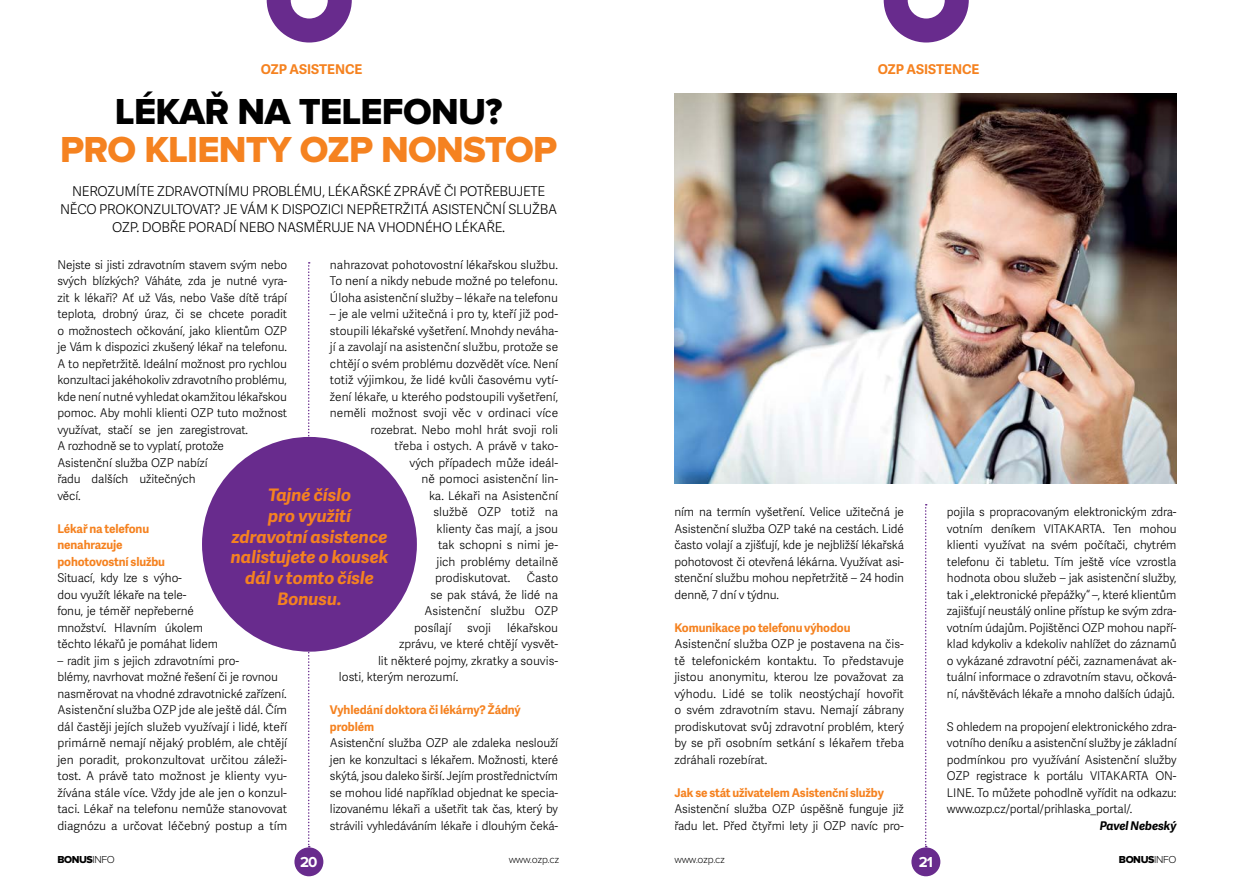
<style>
.page{position:relative;width:1234px;height:893px;background:#fff}
.page>*{position:absolute;margin:0;border:0;box-sizing:border-box;transform-origin:0 0}
.t1{font:37.5px/37.5px "Proxima Nova Extrabld";letter-spacing:-.02em;color:#f58220;text-align:center}
.t2{font:italic 700 17.25px/20.7px "Adelle Sans";color:#f58220;text-align:center}
.t3{font:700 15px "Proxima Nova";color:#fff}
.t4{font:300 13.5px/18px "Adelle Sans";letter-spacing:-.02em;color:#000;text-align:center}
.t5{font:700 13.5px "Adelle Sans";color:#f58220}
.t6{font:300 12px/16.5px "Adelle Sans";letter-spacing:-.01em;color:#000;text-align:justify}
.t7{font:700 12px/16.5px "Adelle Sans";letter-spacing:-.01em;color:#f58220}
.t8{font:italic 700 12px "Adelle Sans";letter-spacing:-.01em;color:#000}
.t9{font:300 10.5px "Proxima Nova";letter-spacing:-.03em;color:#000}
.t10{font:10.5px "Proxima Nova Extrabld";letter-spacing:-.04em;color:#000}
.s1{color:#000}
.s2{font-family:"Proxima Nova";font-weight:300}
</style>
<div class="page">
<div style="left:294px;top:847px;width:29px;height:29px;background:#682b8d;border-radius:50%"></div>
<svg style="left:266px;top:0;width:86px;height:43px"></svg>
<svg style="left:308px;top:262px;width:1px;height:585px"></svg>
<svg style="left:925px;top:504px;width:1px;height:343px"></svg>
<div style="left:911px;top:847px;width:29px;height:29px;background:#682b8d;border-radius:50%"></div>
<svg style="left:883px;top:0;width:85px;height:43px"></svg>
<img style="left:674px;top:94px;width:502px;height:389px">
<div style="left:202px;top:437px;width:215px;height:215px;background:#682b8d;border-radius:50%"></div>
<p class="t5" style="left:261px;top:59px;width:103px">OZP ASISTENCE</p>
<p class="t1" style="left:60px;top:94px;width:498px"><span class="s1">LÉKAŘ NA TELEFONU?<br></span>PRO KLIENTY OZP NONSTOP</p>
<p class="t4" style="left:60px;top:182px;width:498px">NEROZUMÍTE ZDRAVOTNÍMU PROBLÉMU, LÉKAŘSKÉ ZPRÁVĚ ČI POTŘEBUJETE<br>NĚCO PROKONZULTOVAT? JE VÁM K DISPOZICI NEPŘETRŽITÁ ASISTENČNÍ SLUŽBA<br>OZP. DOBŘE PORADÍ NEBO NASMĚRUJE NA VHODNÉHO LÉKAŘE.</p>
<p class="t6" style="left:57px;top:256px;width:231px;text-align:left">Nejste si jisti zdravotním stavem svým nebo svých blízkých? Váháte, zda je nutné vyra&shy;zit k lékaři? Ať už Vás, nebo Vaše dítě trápí teplota, drobný úraz, či se chcete poradit o možnostech očkování, jako klientům OZP je Vám k dispozici zkušený lékař na telefonu.<br>A to nepřetržitě. Ideální možnost pro rychlou konzultaci jakéhokoliv zdravotního problému, kde není nutné vyhledat okamžitou lékařskou pomoc. Aby mohli klienti OZP tuto možnost využívat, stačí se jen zaregistrovat.<br>A rozhodně se to vyplatí, protože<br>Asistenční služba OZP nabízí<br>řadu dalších užitečných<br>věcí.</p>
<p class="t7" style="left:57px;top:519px;width:109px">Lékař na telefonu nenahrazuje pohotovostní službu</p>
<p class="t6" style="left:57px;top:569px;width:162px;text-align:left">Situací, kdy lze s výho-<br>dou využít lékaře na tele-<br>fonu, je téměř nepřeberné množství. Hlavním úkolem těchto lékařů je pomáhat lidem</p>
<p class="t6" style="left:57px;top:652px;width:231px;text-align:left">– radit jim s jejich zdravotními pro-<br>blémy, navrhovat možné řešení či je rovnou nasměrovat na vhodné zdravotnické zařízení.</p>
<p class="t6" style="left:57px;top:701px;width:231px">Asistenční služba OZP jde ale ještě dál. Čím dál častěji jejích služeb využívají i lidé, kteří primárně nemají nějaký problém, ale chtějí jen poradit, prokonzultovat určitou záleži&shy;tost. A právě tato možnost je klienty vyu&shy;žívána stále více. Vždy jde ale jen o konzul&shy;taci. Lékař na telefonu nemůže stanovovat diagnózu a určovat léčebný postup a tím</p>
<p class="t6" style="left:330px;top:256px;width:229px">nahrazovat pohotovostní lékařskou službu.<br>To není a nikdy nebude možné po telefonu.</p>
<p class="t6" style="left:330px;top:289px;width:229px">Úloha asistenční služby – lékaře na telefonu</p>
<p class="t6" style="left:330px;top:305px;width:230px">– je ale velmi užitečná i pro ty, kteří již pod-</p>
<p class="t6" style="left:330px;top:322px;width:230px">stoupili lékařské vyšetření. Mnohdy neváha-</p>
<p class="t6" style="left:330px;top:338px;width:230px">jí a zavolají na asistenční službu, protože se</p>
<p class="t6" style="left:330px;top:355px;width:229px">chtějí o svém problému dozvědět více. Není</p>
<p class="t6" style="left:330px;top:371px;width:230px">totiž výjimkou, že lidé kvůli časovému vytí-</p>
<p class="t6" style="left:330px;top:388px;width:230px">žení lékaře, u kterého podstoupili vyšetření,</p>
<p class="t6" style="left:330px;top:404px;width:230px">neměli možnost svoji věc v ordinaci více</p>
<p class="t6" style="left:370px;top:421px;width:189px">rozebrat. Nebo mohl hrát svoji roli</p>
<p class="t6" style="left:394px;top:437px;width:165px">třeba i ostych. A právě v tako-</p>
<p class="t6" style="left:409px;top:454px;width:150px">vých případech může ideál-</p>
<p class="t6" style="left:421px;top:470px;width:138px">ně pomoci asistenční lin-</p>
<p class="t6" style="left:429px;top:487px;width:130px">ka. Lékaři na Asistenční</p>
<p class="t6" style="left:433px;top:503px;width:126px">službě OZP totiž na</p>
<p class="t6" style="left:436px;top:520px;width:123px">klienty čas mají, a jsou</p>
<p class="t6" style="left:438px;top:536px;width:122px">tak schopni s nimi je-</p>
<p class="t6" style="left:436px;top:553px;width:123px">jich problémy detailně</p>
<p class="t6" style="left:435px;top:569px;width:77px">prodiskutovat.</p>
<p class="t6" style="left:527px;top:569px;width:33px">Často</p>
<p class="t6" style="left:430px;top:586px;width:129px">se pak stává, že lidé na</p>
<p class="t6" style="left:424px;top:602px;width:135px">Asistenční službu OZP</p>
<p class="t6" style="left:414px;top:619px;width:39px">posílají</p>
<p class="t6" style="left:467px;top:619px;width:25px">svoji</p>
<p class="t6" style="left:507px;top:619px;width:52px">lékařskou</p>
<p class="t6" style="left:399px;top:635px;width:161px">zprávu, ve které chtějí vysvět-</p>
<p class="t6" style="left:378px;top:652px;width:182px">lit některé pojmy, zkratky a souvis-</p>
<p class="t6" style="left:339px;top:668px;width:121px">losti, kterým nerozumí.</p>
<p class="t7" style="left:330px;top:701px;width:192px">Vyhledání doktora či lékárny? Žádný problém</p>
<p class="t6" style="left:330px;top:734px;width:230px">Asistenční služba OZP ale zdaleka neslouží jen ke konzultaci s lékařem. Možnosti, které skýtá, jsou daleko širší. Jejím prostřednictvím se mohou lidé například objednat ke specia&shy;lizovanému lékaři a ušetřit tak čas, který by strávili vyhledáváním lékaře i dlouhým čeká-</p>
<p class="t2" style="left:231px;top:484px;width:159px">Tajné číslo<br>pro využití zdravotní asistence nalistujete o kousek dál v tomto čísle<br>Bonusu.</p>
<p class="t10" style="left:57px;top:853px;width:59px">BONUS<span class="s2">INFO</span></p>
<p class="t3" style="left:300px;top:855px;width:19px">20</p>
<p class="t9" style="left:508px;top:855px;width:52px">www.ozp.cz</p>
<p class="t5" style="left:877px;top:59px;width:103px">OZP ASISTENCE</p>
<p class="t6" style="left:674px;top:503px;width:231px">ním na termín vyšetření. Velice užitečná je Asistenční služba OZP také na cestách. Lidé často volají a zjišťují, kde je nejbližší lékařská pohotovost či otevřená lékárna. Využívat asi&shy;stenční službu mohou nepřetržitě – 24 hodin denně, 7 dní v týdnu.</p>
<p class="t7" style="left:674px;top:618px;width:177px">Komunikace po telefonu výhodou</p>
<p class="t6" style="left:674px;top:635px;width:231px">Asistenční služba OZP je postavena na čis&shy;tě telefonickém kontaktu. To představuje jistou anonymitu, kterou lze považovat za výhodu. Lidé se tolik neostýchají hovořit o svém zdravotním stavu. Nemají zábrany prodiskutovat svůj zdravotní problém, který by se při osobním setkání s lékařem třeba zdráhali rozebírat.</p>
<p class="t7" style="left:674px;top:783px;width:211px">Jak se stát uživatelem Asistenční služby</p>
<p class="t6" style="left:674px;top:800px;width:231px">Asistenční služba OZP úspěšně funguje již řadu let. Před čtyřmi lety ji OZP navíc pro-</p>
<p class="t6" style="left:946px;top:503px;width:231px">pojila s propracovaným elektronickým zdra&shy;votním deníkem VITAKARTA. Ten mohou klienti využívat na svém počítači, chytrém telefonu či tabletu. Tím ještě více vzrostla hodnota obou služeb – jak asistenční služby, tak i „elektronické přepážky“ –, které klientům zajišťují neustálý online přístup ke svým zdra&shy;votním údajům. Pojištěnci OZP mohou napří&shy;klad kdykoliv a kdekoliv nahlížet do záznamů o vykázané zdravotní péči, zaznamenávat ak&shy;tuální informace o zdravotním stavu, očková&shy;ní, návštěvách lékaře a mnoho dalších údajů.</p>
<p class="t6" style="left:946px;top:718px;width:231px">S ohledem na propojení elektronického zdra&shy;votního deníku a asistenční služby je základní podmínkou pro využívání Asistenční služby OZP registrace k portálu VITAKARTA ON-LINE. To můžete pohodlně vyřídit na odkazu: www.ozp.cz/portal/prihlaska_portal/.</p>
<p class="t8" style="left:1099px;top:817px;width:78px">Pavel Nebeský</p>
<p class="t9" style="left:674px;top:855px;width:52px">www.ozp.cz</p>
<p class="t3" style="left:918px;top:855px;width:16px">21</p>
<p class="t10" style="left:1118px;top:853px;width:59px">BONUS<span class="s2">INFO</span></p>
</div>
